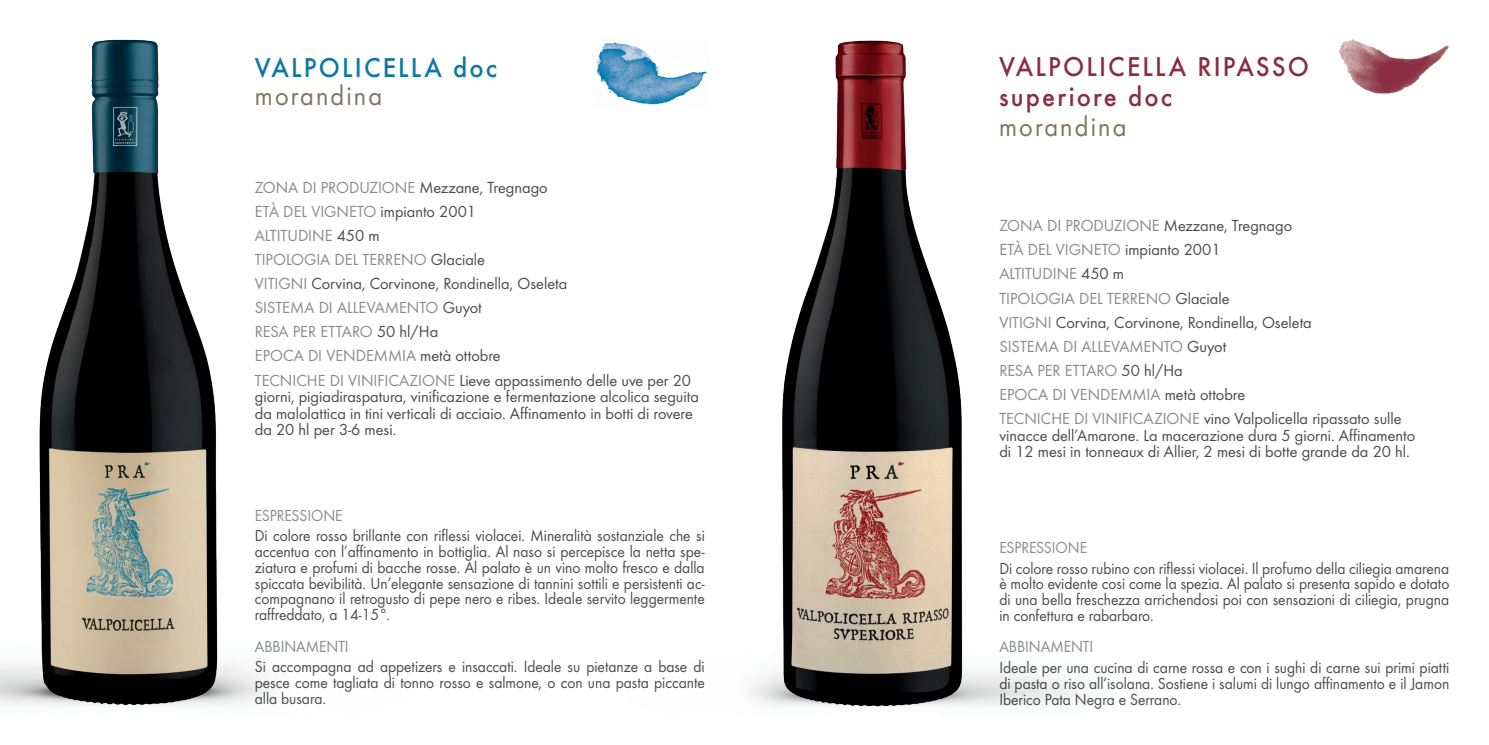
<style>
.page{position:relative;width:1489px;height:745px;background:#fff}
.page>*{position:absolute;margin:0;border:0;box-sizing:border-box;transform-origin:0 0}
.t1{font:500 28.18px "Futura";letter-spacing:.08em;color:#892d43;scale:.95 1}
.t2{font:28.18px "Futura Boo";letter-spacing:.08em;color:#80765e;scale:.95 1}
.t3{font:500 28.18px "Futura";letter-spacing:.08em;color:#0c77a4;scale:.95 1}
.t4{font:16.62px/15.8px "Futura Boo";color:#4b4c4d;text-align:justify;scale:.95 1}
.t5{font:16.62px/16.6px "Futura Boo";color:#4b4c4d}
.t6{font:16.62px "Futura Boo";color:#8a8c8f}
.t7{font:16.62px "Futura Boo";color:#8a8c8f;scale:.95 1}
.s1{color:#4b4c4d}
.s2{color:#8a8c8f}
</style>
<div class="page">
<img style="left:596px;top:42px;width:111px;height:63px">
<img style="left:1338px;top:39px;width:111px;height:55px">
<img style="left:34px;top:39px;width:187px;height:671px">
<img style="left:778px;top:40px;width:187px;height:668px">
<p class="t3" style="left:255px;top:46px;width:256px">VALPOLICELLA doc</p>
<p class="t2" style="left:255px;top:78px;width:135px">morandina</p>
<p class="t6" style="left:255px;top:177px;width:294px">ZONA DI PRODUZIONE <span class="s1">Mezzane, Tregnago</span></p>
<p class="t6" style="left:255px;top:201px;width:223px">ETÀ DEL VIGNETO <span class="s1">impianto 2001</span></p>
<p class="t6" style="left:255px;top:225px;width:126px">ALTITUDINE <span class="s1">450 m</span></p>
<p class="t6" style="left:255px;top:249px;width:232px">TIPOLOGIA DEL TERRENO <span class="s1">Glaciale</span></p>
<p class="t5" style="left:255px;top:275px;width:314px"><span class="s2">VITIGNI</span> Corvina, Corvinone, Rondinella, Oseleta</p>
<p class="t6" style="left:255px;top:297px;width:228px">SISTEMA DI ALLEVAMENTO <span class="s1">Guyot</span></p>
<p class="t6" style="left:255px;top:321px;width:185px">RESA PER ETTARO <span class="s1">50 hl/Ha</span></p>
<p class="t6" style="left:255px;top:346px;width:247px">EPOCA DI VENDEMMIA <span class="s1">metà ottobre</span></p>
<p class="t5" style="left:255px;top:371px;width:445px"><span class="s2">TECNICHE DI VINIFICAZIONE</span> Lieve appassimento delle uve per 20 giorni, pigiadiraspatura, vinificazione e fermentazione alcolica seguita da malolattica in tini verticali di acciaio. Affinamento in botti di rovere da 20 hl per 3-6 mesi.</p>
<p class="t7" style="left:255px;top:505px;width:94px">ESPRESSIONE</p>
<p class="t4" style="left:255px;top:527px;width:475px">Di colore rosso brillante con riflessi violacei. Mineralità sostanziale che si accentua con l’affinamento in bottiglia. Al naso si percepisce la netta spe&shy;ziatura e profumi di bacche rosse. Al palato è un vino molto fresco e dalla spiccata bevibilità. Un’elegante sensazione di tannini sottili e persistenti ac&shy;compagnano il retrogusto di pepe nero e ribes. Ideale servito leggermente raffreddato, a 14-15°.</p>
<p class="t7" style="left:255px;top:635px;width:100px">ABBINAMENTI</p>
<p class="t4" style="left:255px;top:658px;width:475px">Si accompagna ad appetizers e insaccati. Ideale su pietanze a base di pesce come tagliata di tonno rosso e salmone, o con una pasta piccante alla busara.</p>
<p class="t1" style="left:999px;top:46px;width:327px">VALPOLICELLA RIPASSO</p>
<p class="t1" style="left:999px;top:75px;width:183px">superiore doc</p>
<p class="t2" style="left:999px;top:110px;width:135px">morandina</p>
<p class="t6" style="left:999px;top:216px;width:294px">ZONA DI PRODUZIONE <span class="s1">Mezzane, Tregnago</span></p>
<p class="t6" style="left:999px;top:240px;width:223px">ETÀ DEL VIGNETO <span class="s1">impianto 2001</span></p>
<p class="t6" style="left:999px;top:264px;width:126px">ALTITUDINE <span class="s1">450 m</span></p>
<p class="t6" style="left:999px;top:288px;width:232px">TIPOLOGIA DEL TERRENO <span class="s1">Glaciale</span></p>
<p class="t5" style="left:999px;top:313px;width:314px"><span class="s2">VITIGNI</span> Corvina, Corvinone, Rondinella, Oseleta</p>
<p class="t6" style="left:999px;top:336px;width:228px">SISTEMA DI ALLEVAMENTO <span class="s1">Guyot</span></p>
<p class="t6" style="left:999px;top:360px;width:185px">RESA PER ETTARO <span class="s1">50 hl/Ha</span></p>
<p class="t6" style="left:999px;top:384px;width:247px">EPOCA DI VENDEMMIA <span class="s1">metà ottobre</span></p>
<p class="t5" style="left:999px;top:410px;width:417px"><span class="s2">TECNICHE DI VINIFICAZIONE</span> vino Valpolicella ripassato sulle vinacce dell’Amarone. La macerazione dura 5 giorni. Affinamento di 12 mesi in tonneaux di Allier, 2 mesi di botte grande da 20 hl.</p>
<p class="t7" style="left:999px;top:537px;width:94px">ESPRESSIONE</p>
<p class="t4" style="left:999px;top:559px;width:475px">Di colore rosso rubino con riflessi violacei. Il profumo della ciliegia amarena è molto evidente cosi come la spezia. Al palato si presenta sapido e dotato di una bella freschezza arrichendosi poi con sensazioni di ciliegia, prugna in confettura e rabarbaro.</p>
<p class="t7" style="left:999px;top:636px;width:100px">ABBINAMENTI</p>
<p class="t4" style="left:999px;top:659px;width:475px">Ideale per una cucina di carne rossa e con i sughi di carne sui primi piatti di pasta o riso all’isolana. Sostiene i salumi di lungo affinamento e il Jamon Iberico Pata Negra e Serrano.</p>
</div>
